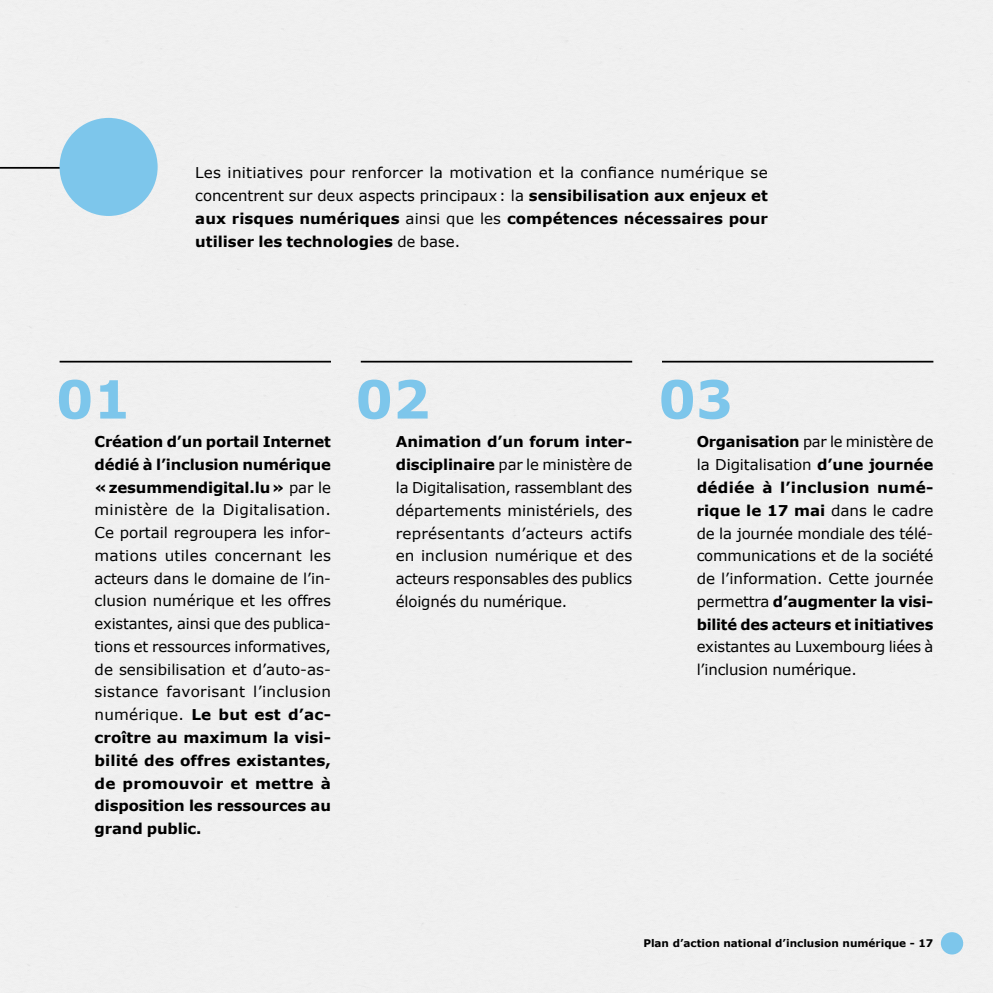
<style>
.page{position:relative;width:993px;height:993px;background:#fff}
.page>*{position:absolute;margin:0;border:0;box-sizing:border-box;transform-origin:0 0}
.H3-chiffres{font:700 52.5px "Verdana";color:#7dc6eb}
.Body{font:14.88px/22.8px "Verdana";color:#000;text-align:justify}
.t1{font:700 10.5px "Verdana";color:#000}
.s1{font-weight:700}
</style>
<div class="page">
<hr style="left:60px;top:360px;width:271px;height:2px;background:#000">
<hr style="left:360px;top:360px;width:272px;height:2px;background:#000">
<hr style="left:661px;top:360px;width:272px;height:2px;background:#000">
<hr style="left:0;top:167px;width:97px;height:2px;background:#000">
<div style="left:60px;top:118px;width:97px;height:98px;background:#7dc6eb;border-radius:50%"></div>
<div style="left:940px;top:931px;width:22px;height:23px;background:#7dc6eb;border-radius:50%"></div>
<p class="Body" style="left:195px;top:162px;width:574px">Les initiatives pour renforcer la motivation et la confiance numérique se concentrent sur deux aspects principaux: la <span class="s1">sensibilisation aux enjeux et aux risques numériques</span> ainsi que les <span class="s1">compétences nécessaires pour utiliser les technologies</span> de base.</p>
<h2 class="H3-chiffres" style="left:56px;top:365px;width:76px">01</h2>
<p class="Body" style="left:95px;top:430px;width:238px"><span class="s1">Création d’un portail Internet dédié à l’inclusion numérique «zesummendigital.lu»</span> par le ministère de la Digitalisation.<br>Ce portail regroupera les infor&shy;mations utiles concernant les acteurs dans le domaine de l’in&shy;clusion numérique et les offres existantes, ainsi que des publica&shy;tions et ressources informatives, de sensibilisation et d’auto-as&shy;sistance favorisant l’inclusion numérique. <span class="s1">Le but est d’ac&shy;croître au maximum la visi&shy;bilité des offres existantes, de promouvoir et mettre à disposition les ressources au grand public.</span></p>
<h2 class="H3-chiffres" style="left:355px;top:365px;width:76px">02</h2>
<p class="Body" style="left:395px;top:431px;width:238px"><span class="s1">Animation d’un forum inter&shy;disciplinaire</span> par le ministère de la Digitalisation, rassemblant des départements ministériels, des représentants d’acteurs actifs en inclusion numérique et des acteurs responsables des publics éloignés du numérique.</p>
<h2 class="H3-chiffres" style="left:658px;top:365px;width:76px">03</h2>
<p class="Body" style="left:696px;top:431px;width:238px"><span class="s1">Organisation</span> par le ministère de la Digitalisation <span class="s1">d’une journée dédiée à l’inclusion numé&shy;rique le 17 mai</span> dans le cadre de la journée mondiale des télé&shy;communications et de la société de l’information. Cette journée permettra <span class="s1">d’augmenter la visi&shy;bilité des acteurs et initiatives </span>existantes au Luxembourg liées à l’inclusion numérique.</p>
<p class="t1" style="left:643px;top:936px;width:291px">Plan d’action national d’inclusion numérique - 17</p>
</div>
